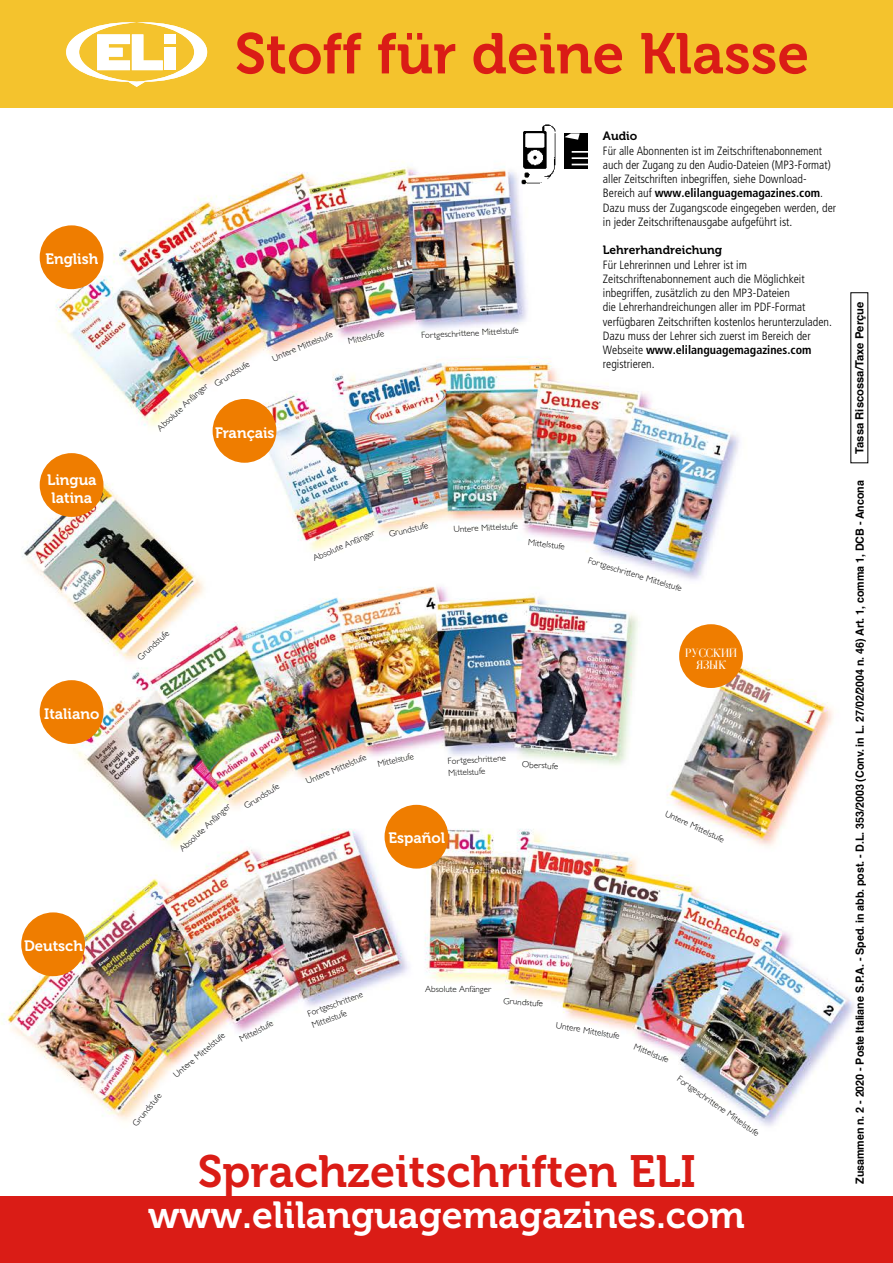
<style>
.page{position:relative;width:893px;height:1263px;background:#fff}
.page>*{position:absolute;margin:0;border:0;box-sizing:border-box;transform-origin:0 0}
.t1{font:57px "Museo 700";color:#da1c16}
.t2{font:45px "Museo 700";color:#da1c16}
.t3{font:37.5px "Museo 700";color:#fff}
.t4{font:15px/18px "Museo 700";color:#fff}
.t5{font:300 condensed 12px/14.2px "Frutiger";color:#000}
.t6{font:12px "Museo 700";color:#000}
.t7{font:700 11.25px "Helvetica";letter-spacing:-.005em;color:#000;scale:.95 1}
.t8{font:700 11.25px "Helvetica";letter-spacing:-.005em;color:#000}
.t9{font:11.25px/11.2px "Cyrillic";color:#fff;text-align:center}
.t10{font:300 9px/12px "Gill Sans";color:#000}
.s1{font-weight:700}
</style>
<div class="page">
<img style="left:0;top:107px;width:871px;height:1019px">
<div style="left:0;top:0;width:893px;height:107px;background:#f4c32d"></div>
<div style="left:0;top:1196px;width:893px;height:67px;background:#da1c16"></div>
<svg style="left:66px;top:22px;width:141px;height:65px"></svg>
<div style="left:40px;top:225px;width:63px;height:64px;background:#ef7d00;border-radius:50%"></div>
<div style="left:213px;top:399px;width:63px;height:64px;background:#ef7d00;border-radius:50%"></div>
<div style="left:40px;top:453px;width:63px;height:64px;background:#ef7d00;border-radius:50%"></div>
<div style="left:40px;top:680px;width:63px;height:64px;background:#ef7d00;border-radius:50%"></div>
<div style="left:679px;top:624px;width:64px;height:64px;background:#ef7d00;border-radius:50%"></div>
<div style="left:21px;top:912px;width:64px;height:64px;background:#ef7d00;border-radius:50%"></div>
<div style="left:385px;top:805px;width:63px;height:63px;background:#ef7d00;border-radius:50%"></div>
<img style="left:517px;top:123px;width:47px;height:66px">
<div style="left:564px;top:133px;width:24px;height:36px;background:#000"></div>
<svg style="left:564px;top:133px;width:16px;height:7px"></svg>
<svg style="left:572px;top:151px;width:16px;height:14px"></svg>
<div style="left:851px;top:293px;width:17px;height:170px;background:#fff"></div>
<p class="t4" style="left:45px;top:250px;width:54px">English</p>
<p class="t4" style="left:47px;top:471px;width:51px">Lingua latina</p>
<p class="t4" style="left:44px;top:705px;width:57px">Italiano</p>
<p class="t4" style="left:24px;top:937px;width:60px">Deutsch</p>
<h1 class="t1" style="left:235px;top:22px;width:576px">Stoff für deine Klasse</h1>
<p class="t10" style="left:270px;top:353px;width:66px;rotate:-23deg">Untere Mittelstufe</p>
<p class="t10" style="left:347px;top:335px;width:38px;rotate:-13deg">Mittelstufe</p>
<p class="t10" style="left:421px;top:329px;width:99px;rotate:-3deg">Fortgeschrittene Mittelstufe</p>
<p class="t10" style="left:212px;top:380px;width:41px;rotate:-33deg">Grundstufe</p>
<p class="t10" style="left:154px;top:425px;width:67px;rotate:-43deg">Absolute Anfänger</p>
<p class="t4" style="left:215px;top:424px;width:61px">Français</p>
<p class="t6" style="left:603px;top:130px;width:36px">Audio</p>
<p class="t5" style="left:603px;top:144px;width:235px">Für alle Abonnenten ist im Zeitschriftenabonnement auch der Zugang zu den Audio-Dateien (MP3-Format) aller Zeitschriften inbegriffen, siehe Download-Bereich auf <span class="s1">www.elilanguagemagazines.com</span>.<br>Dazu muss der Zugangscode eingegeben werden, der in jeder Zeitschriftenausgabe aufgeführt ist.</p>
<p class="t6" style="left:603px;top:244px;width:121px">Lehrerhandreichung</p>
<p class="t5" style="left:603px;top:257px;width:231px">Für Lehrerinnen und Lehrer ist im Zeitschriftenabonnement auch die Möglichkeit inbegriffen, zusätzlich zu den MP3-Dateien<br>die Lehrerhandreichungen aller im PDF-Format verfügbaren Zeitschriften kostenlos herunterzuladen.<br>Dazu muss der Lehrer sich zuerst im Bereich der Webseite <span class="s1">www.elilanguagemagazines.com </span>registrieren.</p>
<p class="t10" style="left:135px;top:654px;width:41px;rotate:-43deg">Grundstufe</p>
<p class="t10" style="left:311px;top:553px;width:67px;rotate:-23deg">Absolute Anfänger</p>
<p class="t10" style="left:388px;top:528px;width:41px;rotate:-13deg">Grundstufe</p>
<p class="t10" style="left:453px;top:523px;width:66px;rotate:-3deg">Untere Mittelstufe</p>
<p class="t10" style="left:529px;top:536px;width:38px;rotate:7deg">Mittelstufe</p>
<p class="t10" style="left:590px;top:554px;width:99px;rotate:17deg">Fortgeschrittene Mittelstufe</p>
<p class="t9" style="left:685px;top:648px;width:53px">HECCRBQ<br>ZPSR</p>
<p class="t10" style="left:177px;top:846px;width:67px;rotate:-43deg">Absolute Anfänger</p>
<p class="t10" style="left:242px;top:802px;width:41px;rotate:-33deg">Grundstufe</p>
<p class="t10" style="left:304px;top:776px;width:66px;rotate:-23deg">Untere Mittelstufe</p>
<p class="t10" style="left:376px;top:758px;width:38px;rotate:-13deg">Mittelstufe</p>
<p class="t10" style="left:447px;top:755px;width:60px;rotate:-3deg">Fortgeschrittene<br>Mittelstufe</p>
<p class="t10" style="left:522px;top:758px;width:38px;rotate:3deg">Oberstufe</p>
<p class="t4" style="left:388px;top:829px;width:58px">Español</p>
<p class="t10" style="left:668px;top:807px;width:66px;rotate:25deg">Untere Mittelstufe</p>
<p class="t10" style="left:130px;top:1121px;width:41px;rotate:-50deg">Grundstufe</p>
<p class="t10" style="left:171px;top:1071px;width:66px;rotate:-40deg">Untere Mittelstufe</p>
<p class="t10" style="left:237px;top:1034px;width:38px;rotate:-28deg">Mittelstufe</p>
<p class="t10" style="left:306px;top:1008px;width:60px;rotate:-20deg">Fortgeschrittene<br>Mittelstufe</p>
<p class="t10" style="left:425px;top:983px;width:67px">Absolute Anfänger</p>
<p class="t10" style="left:504px;top:995px;width:41px;rotate:4deg">Grundstufe</p>
<p class="t10" style="left:557px;top:1019px;width:66px;rotate:10deg">Untere Mittelstufe</p>
<p class="t10" style="left:637px;top:1041px;width:38px;rotate:22deg">Mittelstufe</p>
<p class="t10" style="left:682px;top:1073px;width:99px;rotate:35deg">Fortgeschrittene Mittelstufe</p>
<h2 class="t2" style="left:198px;top:1146px;width:500px">Sprachzeitschriften ELI</h2>
<h3 class="t3" style="left:148px;top:1194px;width:598px">www.elilanguagemagazines.com</h3>
<p class="t8" style="left:850px;top:454px;width:154px;rotate:-90deg">Tassa Riscossa/Taxe Perçue</p>
<p class="t7" style="left:851px;top:1184px;width:742px;rotate:-90deg">Zusammen n. 2 - 2020 - Poste Italiane S.P.A. - Sped. in abb. post. - D.L. 353/2003 (Conv. in L. 27/02/2004 n. 46) Art. 1, comma 1, DCB - Ancona</p>
</div>
